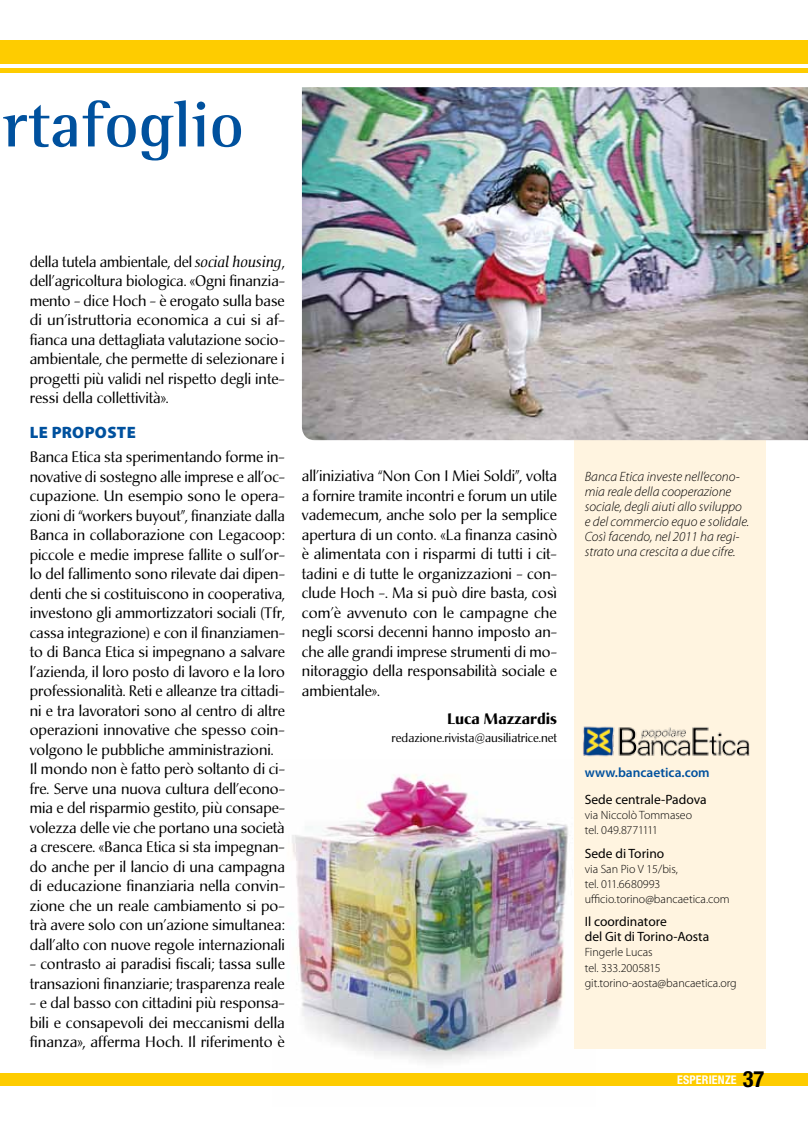
<style>
.page{position:relative;width:808px;height:1127px;background:#fff}
.page>*{position:absolute;margin:0;border:0;box-sizing:border-box;transform-origin:0 0}
.t1{font:700 66px "Rotis Semi Serif";color:#00519e}
.t2{font:900 16.5px "Myriad Pro";letter-spacing:.02em;color:#00519e}
.t3{font:15px/19.5px "Christiana";color:#000;text-align:justify}
.t4{font:700 15px "Christiana";color:#000}
.t5{font:italic 300 13.5px/15px "Myriad Pro";color:#000}
.t6{font:13.5px/15px "Myriad Pro";color:#000}
.t7{font:600 13.5px "Myriad Pro";color:#00519e}
.t8{font:300 12px/15px "Myriad Pro";color:#000}
.t9{font:12px "Christiana";color:#000}
.t10{font:700 condensed 12px "Helvetica Neue";letter-spacing:.015em;color:#fff}
.s1{font-style:italic}
.s2{font-size:22.5px;color:#000}
</style>
<div class="page">
<div style="left:0;top:40px;width:808px;height:24px;background:#fecc00"></div>
<hr style="left:0;top:68px;width:808px;height:4px;background:#fecc00">
<img style="left:272px;top:774px;width:324px;height:312px">
<div style="left:0;top:1073px;width:808px;height:12px;background:#fecc00"></div>
<div style="left:574px;top:422px;width:191px;height:626px;background:#fff4e0"></div>
<img style="left:302px;top:87px;width:506px;height:353px">
<img style="left:583px;top:726px;width:167px;height:31px">
<h1 class="t1" style="left:3px;top:85px;width:243px">rtafoglio</h1>
<p class="t3" style="left:30px;top:252px;width:257px">della tutela ambientale, del <span class="s1">social housing</span>, dell’agricoltura biologica. «Ogni finanzia&shy;mento - dice Hoch - è erogato sulla base di un’istruttoria economica a cui si af&shy;fianca una dettagliata valutazione socio&shy;ambientale, che permette di selezionare i progetti più validi nel rispetto degli inte&shy;ressi della collettività».</p>
<p class="t2" style="left:30px;top:422px;width:107px">LE PROPOSTE</p>
<p class="t3" style="left:30px;top:447px;width:257px;text-align:left">Banca Etica sta sperimentando forme in&shy;novative di sostegno alle imprese e all’oc&shy;cupazione. Un esempio sono le opera&shy;zioni di “workers buyout”, finanziate dalla Banca in collaborazione con Legacoop: piccole e medie imprese fallite o sull’or&shy;lo del fallimento sono rilevate dai dipen&shy;denti che si costituiscono in cooperativa, investono gli ammortizzatori sociali (Tfr, cassa integrazione) e con il finanziamen&shy;to di Banca Etica si impegnano a salvare l’azienda, il loro posto di lavoro e la loro professionalità. Reti e alleanze tra cittadi&shy;ni e tra lavoratori sono al centro di altre operazioni innovative che spesso coin&shy;volgono le pubbliche amministrazioni.<br>Il mondo non è fatto però soltanto di ci&shy;fre. Serve una nuova cultura dell’econo&shy;mia e del risparmio gestito, più consape&shy;volezza delle vie che portano una società a crescere. «Banca Etica si sta impegnan&shy;do anche per il lancio di una campagna di educazione finanziaria nella convin&shy;zione che un reale cambiamento si po&shy;trà avere solo con un’azione simultanea: dall’alto con nuove regole internazionali</p>
<p class="t3" style="left:30px;top:954px;width:257px">- contrasto ai paradisi fiscali; tassa sulle transazioni finanziarie; trasparenza reale</p>
<p class="t3" style="left:30px;top:993px;width:257px">- e dal basso con cittadini più responsa&shy;bili e consapevoli dei meccanismi della finanza», afferma Hoch. Il riferimento è</p>
<p class="t3" style="left:302px;top:467px;width:257px">all’iniziativa “Non Con I Miei Soldi”, volta a fornire tramite incontri e forum un utile vademecum, anche solo per la semplice apertura di un conto. «La finanza casinò è alimentata con i risparmi di tutti i cit&shy;tadini e di tutte le organizzazioni - con&shy;clude Hoch -. Ma si può dire basta, così com’è avvenuto con le campagne che negli scorsi decenni hanno imposto an&shy;che alle grandi imprese strumenti di mo&shy;nitoraggio della responsabilità sociale e ambientale».</p>
<p class="t4" style="left:447px;top:709px;width:111px">Luca Mazzardis</p>
<p class="t9" style="left:392px;top:730px;width:167px">redazione.rivista@ausiliatrice.net</p>
<p class="t5" style="left:585px;top:469px;width:166px">Banca Etica investe nell’econo&shy;mia reale della cooperazione sociale, degli aiuti allo sviluppo e del commercio equo e solidale.<br>Così facendo, nel 2011 ha regi&shy;strato una crescita a due cifre.</p>
<p class="t7" style="left:585px;top:763px;width:127px">www.bancaetica.com</p>
<p class="t6" style="left:585px;top:792px;width:123px">Sede centrale-Padova</p>
<p class="t8" style="left:585px;top:808px;width:109px">via Niccolò Tommaseo tel. 049.8771111</p>
<p class="t6" style="left:585px;top:846px;width:81px">Sede di Torino</p>
<p class="t8" style="left:585px;top:861px;width:147px">via San Pio V 15/bis,<br>tel. 011.6680993 ufficio.torino@bancaetica.com</p>
<p class="t6" style="left:585px;top:914px;width:126px">Il coordinatore<br>del Git di Torino-Aosta</p>
<p class="t8" style="left:585px;top:945px;width:154px">Fingerle Lucas<br>tel. 333.2005815 git.torino-aosta@bancaetica.org</p>
<p class="t10" style="left:677px;top:1072px;width:89px">ESPERIENZE <span class="s2">37</span></p>
</div>
